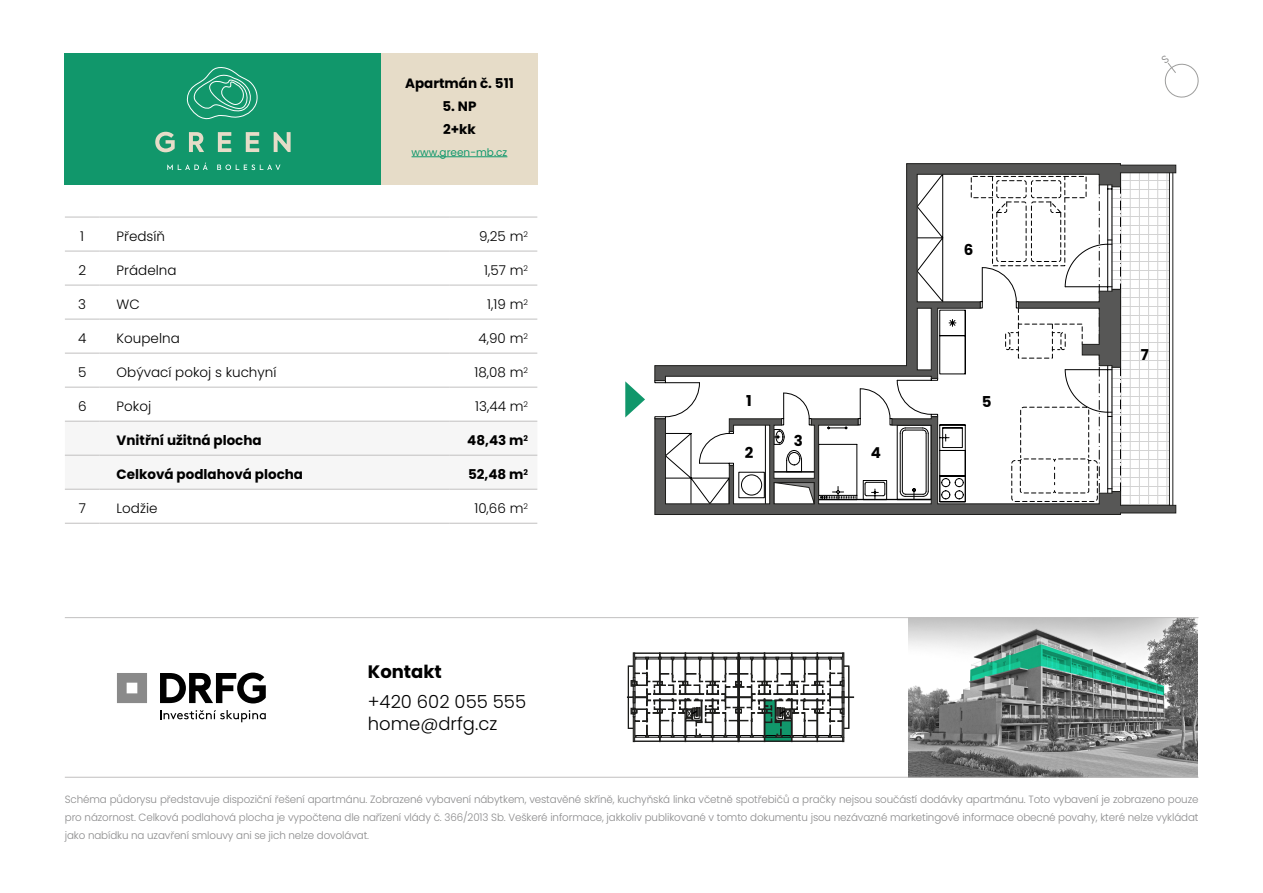
<style>
.page{position:relative;width:1263px;height:893px;background:#fff}
.page>*{position:absolute;margin:0;border:0;box-sizing:border-box;transform-origin:0 0}
.t1{font:300 18px/21.6px "Poppins";color:#000}
.t2{font:700 18px "Poppins";color:#000}
.t3{font:700 15px "Poppins";color:#000}
.t4{font:300 13.5px "Poppins";color:#000}
.t5{font:700 13.5px/22.5px "Poppins";color:#000}
.t6{font:300 10.5px/18px "Poppins";letter-spacing:-.01em;color:#8a8a8b;text-align:justify}
.t7{font:10.5px "Poppins";color:#10986c}
</style>
<div class="page">
<div style="left:381px;top:53px;width:157px;height:132px;background:#e6dcc8"></div>
<div style="left:65px;top:454px;width:472px;height:35px;background:#f6f6f6"></div>
<hr style="left:65px;top:217px;width:35px;height:1px;background:#c1c0c0">
<hr style="left:100px;top:217px;width:349px;height:1px;background:#c1c0c0">
<hr style="left:449px;top:217px;width:88px;height:1px;background:#c1c0c0">
<hr style="left:65px;top:251px;width:35px;height:1px;background:#c1c0c0">
<hr style="left:100px;top:251px;width:349px;height:1px;background:#c1c0c0">
<hr style="left:449px;top:251px;width:88px;height:1px;background:#c1c0c0">
<hr style="left:65px;top:285px;width:35px;height:1px;background:#c1c0c0">
<hr style="left:100px;top:285px;width:349px;height:1px;background:#c1c0c0">
<hr style="left:449px;top:285px;width:88px;height:1px;background:#c1c0c0">
<hr style="left:65px;top:319px;width:35px;height:1px;background:#c1c0c0">
<hr style="left:100px;top:319px;width:349px;height:1px;background:#c1c0c0">
<hr style="left:449px;top:319px;width:88px;height:1px;background:#c1c0c0">
<hr style="left:65px;top:353px;width:35px;height:1px;background:#c1c0c0">
<hr style="left:100px;top:353px;width:349px;height:1px;background:#c1c0c0">
<hr style="left:449px;top:353px;width:88px;height:1px;background:#c1c0c0">
<hr style="left:65px;top:387px;width:35px;height:1px;background:#c1c0c0">
<hr style="left:100px;top:387px;width:349px;height:1px;background:#c1c0c0">
<hr style="left:449px;top:387px;width:88px;height:1px;background:#c1c0c0">
<hr style="left:65px;top:455px;width:35px;height:1px;background:#c1c0c0">
<hr style="left:100px;top:455px;width:349px;height:1px;background:#c1c0c0">
<hr style="left:449px;top:455px;width:88px;height:1px;background:#c1c0c0">
<hr style="left:65px;top:523px;width:35px;height:1px;background:#c1c0c0">
<hr style="left:100px;top:523px;width:349px;height:1px;background:#c1c0c0">
<hr style="left:449px;top:523px;width:88px;height:1px;background:#c1c0c0">
<hr style="left:65px;top:421px;width:35px;height:1px;background:#c1c0c0">
<hr style="left:100px;top:421px;width:349px;height:1px;background:#c1c0c0">
<hr style="left:449px;top:421px;width:88px;height:1px;background:#c1c0c0">
<hr style="left:65px;top:489px;width:35px;height:1px;background:#c1c0c0">
<hr style="left:100px;top:489px;width:349px;height:1px;background:#c1c0c0">
<hr style="left:449px;top:489px;width:88px;height:1px;background:#c1c0c0">
<svg style="left:625px;top:381px;width:20px;height:36px"></svg>
<hr style="left:412px;top:157px;width:95px;height:1px;background:#10986c">
<img style="left:908px;top:618px;width:290px;height:159px">
<svg style="left:627px;top:653px;width:227px;height:89px"></svg>
<hr style="left:65px;top:617px;width:1133px;height:1px;background:#c1c0c0">
<hr style="left:65px;top:777px;width:1133px;height:1px;background:#c1c0c0">
<div style="left:65px;top:53px;width:316px;height:132px;background:#11976b"></div>
<svg style="left:155px;top:132px;width:20px;height:20px"></svg>
<svg style="left:189px;top:132px;width:15px;height:20px"></svg>
<svg style="left:218px;top:132px;width:13px;height:20px"></svg>
<svg style="left:246px;top:132px;width:13px;height:20px"></svg>
<svg style="left:274px;top:132px;width:17px;height:20px"></svg>
<svg style="left:217px;top:165px;width:63px;height:5px"></svg>
<svg style="left:186px;top:67px;width:72px;height:53px"></svg>
<svg style="left:167px;top:163px;width:41px;height:7px"></svg>
<svg style="left:655px;top:381px;width:45px;height:35px"></svg>
<svg style="left:1121px;top:381px;width:48px;height:35px"></svg>
<svg style="left:783px;top:381px;width:156px;height:35px"></svg>
<hr style="left:1169px;top:169px;width:1px;height:341px;background:#1d1d1b">
<hr style="left:1172px;top:169px;width:1px;height:341px;background:#1d1d1b">
<svg style="left:654px;top:416px;width:522px;height:99px"></svg>
<svg style="left:980px;top:381px;width:141px;height:112px"></svg>
<svg style="left:654px;top:163px;width:522px;height:218px"></svg>
<svg style="left:160px;top:710px;width:106px;height:12px"></svg>
<svg style="left:160px;top:673px;width:106px;height:30px"></svg>
<svg style="left:117px;top:673px;width:30px;height:30px"></svg>
<svg style="left:1164px;top:63px;width:35px;height:35px"></svg>
<p class="t5" style="left:405px;top:73px;width:110px">Apartmán č. 511</p>
<p class="t5" style="left:442px;top:95px;width:36px">5. NP<br>2+kk</p>
<p class="t7" style="left:412px;top:146px;width:97px">www.green-mb.cz</p>
<p class="t4" style="left:80px;top:229px;width:5px">1</p>
<p class="t4" style="left:117px;top:229px;width:50px">Předsíň</p>
<p class="t4" style="left:479px;top:229px;width:50px">9,25 m<sup>2</sup></p>
<p class="t4" style="left:78px;top:263px;width:9px">2</p>
<p class="t4" style="left:117px;top:263px;width:61px">Prádelna</p>
<p class="t4" style="left:484px;top:263px;width:45px">1,57 m<sup>2</sup></p>
<p class="t4" style="left:78px;top:297px;width:9px">3</p>
<p class="t4" style="left:117px;top:297px;width:25px">WC</p>
<p class="t4" style="left:487px;top:297px;width:42px">1,19 m<sup>2</sup></p>
<p class="t4" style="left:78px;top:331px;width:10px">4</p>
<p class="t4" style="left:117px;top:331px;width:65px">Koupelna</p>
<p class="t4" style="left:479px;top:331px;width:51px">4,90 m<sup>2</sup></p>
<p class="t4" style="left:78px;top:365px;width:10px">5</p>
<p class="t4" style="left:117px;top:365px;width:161px">Obývací pokoj s kuchyní</p>
<p class="t4" style="left:474px;top:365px;width:55px">18,08 m<sup>2</sup></p>
<p class="t4" style="left:78px;top:399px;width:10px">6</p>
<p class="t4" style="left:117px;top:399px;width:36px">Pokoj</p>
<p class="t4" style="left:475px;top:399px;width:54px">13,44 m<sup>2</sup></p>
<p class="t5" style="left:117px;top:429px;width:147px">Vnitřní užitná plocha</p>
<p class="t5" style="left:467px;top:429px;width:62px">48,43 m<sup>2</sup></p>
<p class="t5" style="left:117px;top:463px;width:188px">Celková podlahová plocha</p>
<p class="t5" style="left:468px;top:463px;width:61px">52,48 m<sup>2</sup></p>
<p class="t4" style="left:79px;top:501px;width:9px">7</p>
<p class="t4" style="left:117px;top:501px;width:42px">Lodžie</p>
<p class="t4" style="left:474px;top:501px;width:55px">10,66 m<sup>2</sup></p>
<h1 class="t2" style="left:368px;top:661px;width:76px">Kontakt</h1>
<h1 class="t1" style="left:368px;top:691px;width:160px">+420 602 055 555 home@drfg.cz</h1>
<h2 class="t3" style="left:746px;top:392px;width:7px">1</h2>
<h2 class="t3" style="left:794px;top:432px;width:11px">3</h2>
<h2 class="t3" style="left:745px;top:444px;width:10px">2</h2>
<h2 class="t3" style="left:871px;top:444px;width:12px">4</h2>
<h2 class="t3" style="left:964px;top:241px;width:11px">6</h2>
<h2 class="t3" style="left:982px;top:393px;width:11px">5</h2>
<h2 class="t3" style="left:1141px;top:346px;width:10px">7</h2>
<p class="t6" style="left:65px;top:791px;width:1135px">Schéma půdorysu představuje dispoziční řešení apartmánu. Zobrazené vybavení nábytkem, vestavěné skříně, kuchyňská linka včetně spotřebičů a pračky nejsou součástí dodávky apartmánu. Toto vybavení je zobrazeno pouze pro názornost. Celková podlahová plocha je vypočtena dle nařízení vlády č. 366/2013 Sb. Veškeré informace, jakkoliv publikované v tomto dokumentu jsou nezávazné marketingové informace obecné povahy, které nelze vykládat jako nabídku na uzavření smlouvy ani se jich nelze dovolávat.</p>
</div>
